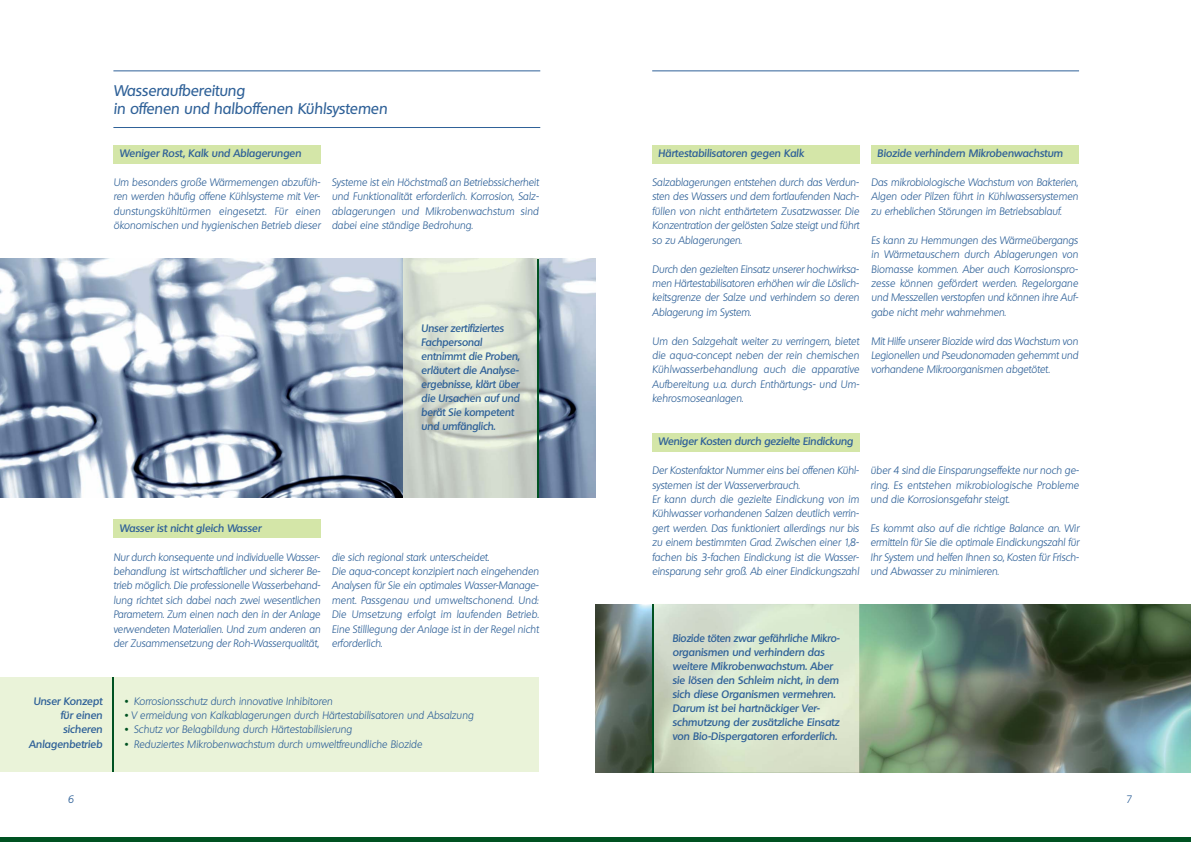
<style>
.page{position:relative;width:1191px;height:842px;background:#fff}
.page>*{position:absolute;margin:0;border:0;box-sizing:border-box;transform-origin:0 0}
.t1{font:italic 500 15px/18px "Quebec";color:#2f6198}
.t2{font:italic 300 10.5px/14.4px "Quebec";letter-spacing:-.005em;color:#2f6198;text-align:justify}
.t3{font:italic 600 10.5px/14px "Quebec";color:#2f6198}
.t4{font:italic 600 10.5px/14px "Quebec";color:#2f6198;scale:.96 1}
.s1{font-family:"Arial Rounded MT Bold";font-weight:400;font-style:normal;color:#005222}
</style>
<div class="page">
<img style="left:595px;top:604px;width:596px;height:169px">
<hr style="left:652px;top:71px;width:427px;height:1px;background:#2f6198">
<hr style="left:113px;top:71px;width:427px;height:1px;background:#2f6198">
<div style="left:0;top:837px;width:1191px;height:5px;background:#005222"></div>
<svg style="left:0;top:259px;width:595px;height:238px"></svg>
<img style="left:404px;top:259px;width:133px;height:238px">
<hr style="left:537px;top:259px;width:2px;height:238px;background:#005222">
<div style="left:113px;top:145px;width:207px;height:19px;background:#d4e6a8"></div>
<hr style="left:113px;top:127px;width:427px;height:1px;background:#2f6198">
<div style="left:113px;top:519px;width:207px;height:19px;background:#d4e6a8"></div>
<div style="left:0;top:677px;width:539px;height:94px;background:#eaf3d9"></div>
<hr style="left:112px;top:677px;width:2px;height:94px;background:#005222">
<div style="left:652px;top:145px;width:207px;height:19px;background:#d4e6a8"></div>
<div style="left:871px;top:145px;width:207px;height:19px;background:#d4e6a8"></div>
<div style="left:652px;top:433px;width:207px;height:18px;background:#d4e6a8"></div>
<img style="left:654px;top:604px;width:205px;height:169px">
<hr style="left:652px;top:604px;width:2px;height:169px;background:#005222">
<h1 class="t1" style="left:113px;top:82px;width:275px">Wasseraufbereitung<br>in offenen und halboffenen Kühlsystemen</h1>
<p class="t3" style="left:119px;top:147px;width:183px">Weniger Rost, Kalk und Ablagerungen</p>
<p class="t2" style="left:113px;top:176px;width:209px">Um besonders große Wärmemengen abzufüh&shy;ren werden häufig offene Kühlsysteme mit Ver&shy;dunstungskühltürmen eingesetzt. Für einen ökonomischen und hygienischen Betrieb dieser</p>
<p class="t2" style="left:332px;top:176px;width:209px">Systeme ist ein Höchstmaß an Betriebssicherheit und Funktionalität erforderlich. Korrosion, Salz&shy;ablagerungen und Mikrobenwachstum sind dabei eine ständige Bedrohung.</p>
<p class="t3" style="left:421px;top:321px;width:100px">Unser zertifiziertes<br>Fachpersonal entnimmt die Proben, erläutert die Analyse&shy;ergebnisse, klärt über die Ursachen auf und berät Sie kompetent und umfänglich.</p>
<p class="t3" style="left:119px;top:522px;width:143px">Wasser ist nicht gleich Wasser</p>
<p class="t2" style="left:113px;top:550px;width:209px">Nur durch konsequente und individuelle Wasser&shy;behandlung ist wirtschaftlicher und sicherer Be&shy;trieb möglich. Die professionelle Wasserbehand&shy;lung richtet sich dabei nach zwei wesentlichen Parametern. Zum einen nach den in der Anlage verwendeten Materialien. Und zum anderen an der Zusammensetzung der Roh-Wasserqualität,</p>
<p class="t2" style="left:332px;top:550px;width:208px;text-align:left">die sich regional stark unterscheidet.<br>Die aqua-concept konzipiert nach eingehenden Analysen für Sie ein optimales Wasser-Manage&shy;ment. Passgenau und umweltschonend. Und:<br>Die Umsetzung erfolgt im laufenden Betrieb.<br>Eine Stilllegung der Anlage ist in der Regel nicht erforderlich.</p>
<p class="t3" style="left:29px;top:694px;width:75px;line-height:14.4px;text-align:right">Unser Konzept für einen sicheren<br>Anlagenbetrieb</p>
<p class="t2" style="left:125px;top:694px;width:209px"><span class="s1">•</span> Korrosionsschutz durch innovative Inhibitoren</p>
<p class="t2" style="left:125px;top:709px;width:350px"><span class="s1">•</span> V ermeidung von Kalkablagerungen durch Härtestabilisatoren und Absalzung</p>
<p class="t2" style="left:125px;top:723px;width:229px"><span class="s1">•</span> Schutz vor Belagbildung durch Härtestabilisierung</p>
<p class="t2" style="left:125px;top:738px;width:299px"><span class="s1">•</span> Reduziertes Mikrobenwachstum durch umweltfreundliche Biozide</p>
<p class="t3" style="left:658px;top:147px;width:147px">Härtestabilisatoren gegen Kalk</p>
<p class="t2" style="left:652px;top:176px;width:208px">Salzablagerungen entstehen durch das Verdun&shy;sten des Wassers und dem fortlaufenden Nach&shy;füllen von nicht enthärtetem Zusatzwasser. Die Konzentration der gelösten Salze steigt und führt so zu Ablagerungen.</p>
<p class="t2" style="left:652px;top:262px;width:208px">Durch den gezielten Einsatz unserer hochwirksa&shy;men Härtestabilisatoren erhöhen wir die Löslich&shy;keitsgrenze der Salze und verhindern so deren Ablagerung im System.</p>
<p class="t2" style="left:652px;top:334px;width:209px">Um den Salzgehalt weiter zu verringern, bietet die aqua-concept neben der rein chemischen Kühlwasserbehandlung auch die apparative Aufbereitung u.a. durch Enthärtungs- und Um&shy;kehrosmoseanlagen.</p>
<p class="t3" style="left:877px;top:147px;width:187px">Biozide verhindern Mikrobenwachstum</p>
<p class="t2" style="left:871px;top:176px;width:208px">Das mikrobiologische Wachstum von Bakterien, Algen oder Pilzen führt in Kühlwassersystemen zu erheblichen Störungen im Betriebsablauf.</p>
<p class="t2" style="left:871px;top:234px;width:209px">Es kann zu Hemmungen des Wärmeübergangs in Wärmetauschern durch Ablagerungen von Biomasse kommen. Aber auch Korrosionspro&shy;zesse können gefördert werden. Regelorgane und Messzellen verstopfen und können ihre Auf&shy;gabe nicht mehr wahrnehmen.</p>
<p class="t2" style="left:871px;top:334px;width:208px">Mit Hilfe unserer Biozide wird das Wachstum von Legionellen und Pseudonomaden gehemmt und vorhandene Mikroorganismen abgetötet.</p>
<p class="t3" style="left:658px;top:435px;width:196px">Weniger Kosten durch gezielte Eindickung</p>
<p class="t2" style="left:652px;top:464px;width:208px;text-align:left">Der Kostenfaktor Nummer eins bei offenen Kühl&shy;systemen ist der Wasserverbrauch.<br>Er kann durch die gezielte Eindickung von im Kühlwasser vorhandenen Salzen deutlich verrin&shy;gert werden. Das funktioniert allerdings nur bis zu einem bestimmten Grad. Zwischen einer 1,8- fachen bis 3-fachen Eindickung ist die Wasser&shy;einsparung sehr groß. Ab einer Eindickungszahl</p>
<p class="t2" style="left:870px;top:464px;width:210px">über 4 sind die Einsparungseffekte nur noch ge&shy;ring. Es entstehen mikrobiologische Probleme und die Korrosionsgefahr steigt.</p>
<p class="t2" style="left:870px;top:522px;width:210px">Es kommt also auf die richtige Balance an. Wir ermitteln für Sie die optimale Eindickungszahl für Ihr System und helfen Ihnen so, Kosten für Frisch&shy;und Abwasser zu minimieren.</p>
<p class="t4" style="left:672px;top:632px;width:176px">Biozide töten zwar gefährliche Mikro&shy;organismen und verhindern das weitere Mikrobenwachstum. Aber sie lösen den Schleim nicht, in dem sich diese Organismen vermehren.<br>Darum ist bei hartnäckiger Ver&shy;schmutzung der zusätzliche Einsatz von Bio-Dispergatoren erforderlich.</p>
<p class="t2" style="left:68px;top:793px;width:7px">6</p>
<p class="t2" style="left:1126px;top:793px;width:7px">7</p>
</div>
